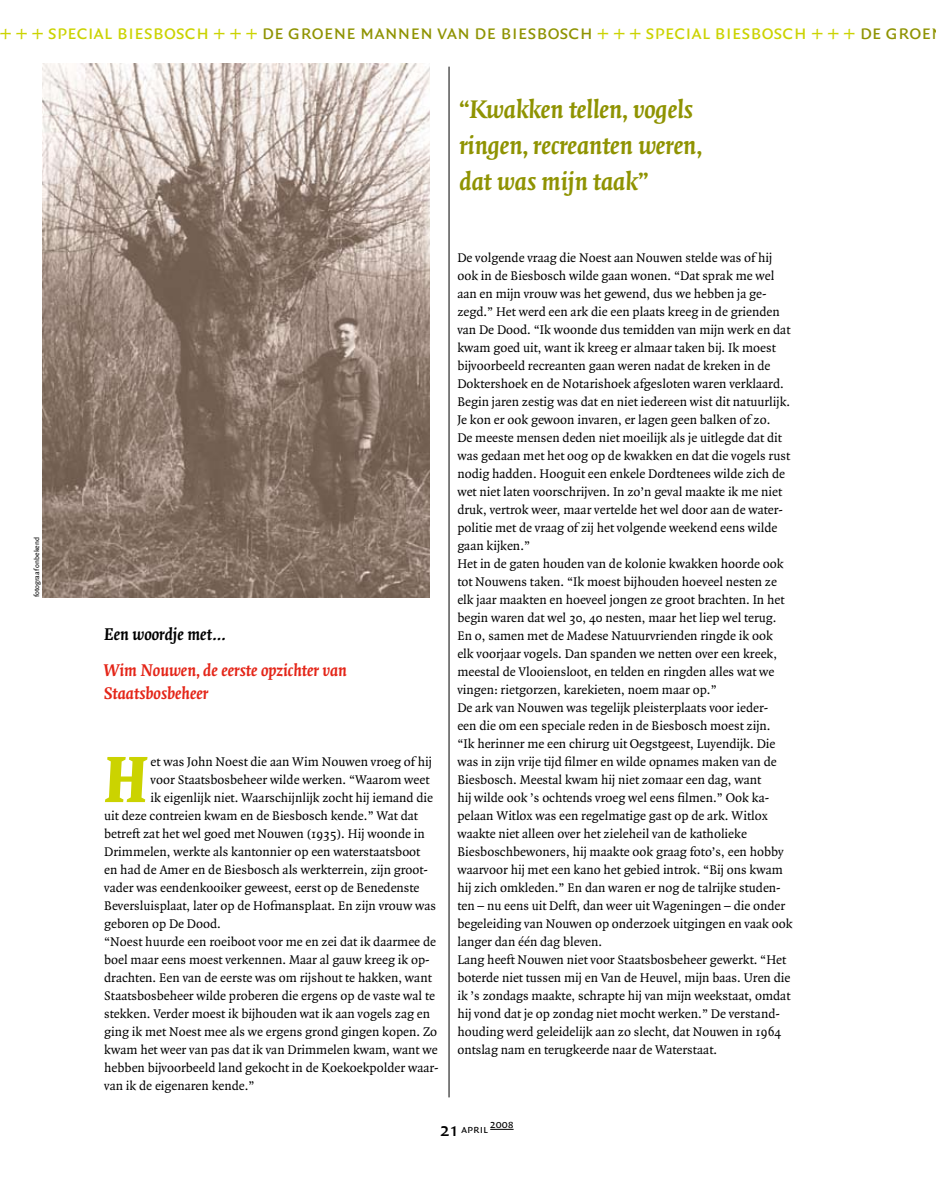
<style>
.page{position:relative;width:936px;height:1191px;background:#fff}
.page>*{position:absolute;margin:0;border:0;box-sizing:border-box;transform-origin:0 0}
.t1{font:italic 700 67.5px "Quadraat Dis";color:#cbd300}
.t2{font:italic 700 27px/36px "Quadraat";color:#8f9302}
.t3{font:21px "Quadraat Sans Caps";color:#cbd300}
.t4{font:italic 700 18px/36px "Quadraat";color:#e42518}
.t5{font:13.5px/18px "Quadraat";color:#000}
.t6{font:12px "Quadraat Sans Caps";color:#000}
.t7{font:7.5px "Quadraat Sans";color:#000}
.s1{color:#8f9302}
.s2{color:#000}
.s3{font-family:"Quadraat Sans";font-size:21px}
</style>
<div class="page">
<svg style="left:490px;top:1129px;width:23px;height:1px"></svg>
<img style="left:43px;top:64px;width:386px;height:533px">
<hr style="left:449px;top:67px;width:1px;height:1030px;background:#000">
<p class="t3" style="left:0;top:20px;width:933px">+ + + special biesbosch + + + <span class="s1">de groene mannen van de biesbosch</span> + + + special biesbosch + + + <span class="s1">de groe</span></p>
<p class="t7" style="left:33px;top:597px;width:62px;rotate:-90deg">fotograaf onbekend</p>
<p class="t2" style="left:459px;top:92px;width:244px">“Kwakken tellen, vogels ringen, recreanten weren, dat was mijn taak”</p>
<p class="t4" style="left:104px;top:616px;width:244px"><span class="s2">Een woordje met…<br></span>Wim Nouwen, de eerste opzichter van</p>
<p class="t4" style="left:104px;top:675px;width:106px">Staatsbosbeheer</p>
<p class="t5" style="left:151px;top:753px;width:283px">et was John Noest die aan Wim Nouwen vroeg of hij</p>
<p class="t5" style="left:151px;top:771px;width:280px">voor Staatsbosbeheer wilde werken. “Waarom weet</p>
<p class="t5" style="left:151px;top:789px;width:284px">ik eigenlijk niet. Waarschijnlijk zocht hij iemand die</p>
<p class="t5" style="left:104px;top:807px;width:315px">uit deze contreien kwam en de Biesbosch kende.” Wat dat</p>
<p class="t5" style="left:104px;top:825px;width:322px">betreft zat het wel goed met Nouwen (1935). Hij woonde in</p>
<p class="t5" style="left:104px;top:843px;width:317px">Drimmelen, werkte als kantonnier op een waterstaatsboot</p>
<p class="t5" style="left:104px;top:861px;width:325px">en had de Amer en de Biesbosch als werkterrein, zijn groot-</p>
<p class="t5" style="left:104px;top:879px;width:317px">vader was eendenkooiker geweest, eerst op de Benedenste</p>
<p class="t5" style="left:104px;top:897px;width:333px">Beversluisplaat, later op de Hofmansplaat. En zijn vrouw was</p>
<p class="t5" style="left:104px;top:915px;width:118px">geboren op De Dood.</p>
<p class="t5" style="left:104px;top:933px;width:333px">“Noest huurde een roeiboot voor me en zei dat ik daarmee de</p>
<p class="t5" style="left:104px;top:951px;width:327px">boel maar eens moest verkennen. Maar al gauw kreeg ik op-</p>
<p class="t5" style="left:104px;top:969px;width:329px">drachten. Een van de eerste was om rijshout te hakken, want</p>
<p class="t5" style="left:104px;top:987px;width:332px">Staatsbosbeheer wilde proberen die ergens op de vaste wal te</p>
<p class="t5" style="left:104px;top:1005px;width:327px">stekken. Verder moest ik bijhouden wat ik aan vogels zag en</p>
<p class="t5" style="left:104px;top:1023px;width:334px">ging ik met Noest mee als we ergens grond gingen kopen. Zo</p>
<p class="t5" style="left:104px;top:1041px;width:335px">kwam het weer van pas dat ik van Drimmelen kwam, want we</p>
<p class="t5" style="left:104px;top:1059px;width:336px">hebben bijvoorbeeld land gekocht in de Koekoekpolder waar-</p>
<p class="t5" style="left:104px;top:1077px;width:152px">van ik de eigenaren kende.”</p>
<p class="t1" style="left:104px;top:744px;width:45px">H</p>
<p class="t5" style="left:457px;top:249px;width:337px">De volgende vraag die Noest aan Nouwen stelde was of hij ook in de Biesbosch wilde gaan wonen. “Dat sprak me wel aan en mijn vrouw was het gewend, dus we hebben ja ge&shy;zegd.” Het werd een ark die een plaats kreeg in de grienden van De Dood. “Ik woonde dus temidden van mijn werk en dat kwam goed uit, want ik kreeg er almaar taken bij. Ik moest bijvoorbeeld recreanten gaan weren nadat de kreken in de Doktershoek en de Notarishoek afgesloten waren verklaard.<br>Begin jaren zestig was dat en niet iedereen wist dit natuurlijk.<br>Je kon er ook gewoon invaren, er lagen geen balken of zo.<br>De meeste mensen deden niet moeilijk als je uitlegde dat dit was gedaan met het oog op de kwakken en dat die vogels rust nodig hadden. Hooguit een enkele Dordtenees wilde zich de wet niet laten voorschrijven. In zo’n geval maakte ik me niet druk, vertrok weer, maar vertelde het wel door aan de water&shy;politie met de vraag of zij het volgende weekend eens wilde gaan kijken.”<br>Het in de gaten houden van de kolonie kwakken hoorde ook tot Nouwens taken. “Ik moest bijhouden hoeveel nesten ze elk jaar maakten en hoeveel jongen ze groot brachten. In het begin waren dat wel 30, 40 nesten, maar het liep wel terug.<br>En o, samen met de Madese Natuurvrienden ringde ik ook elk voorjaar vogels. Dan spanden we netten over een kreek, meestal de Vlooiensloot, en telden en ringden alles wat we vingen: rietgorzen, karekieten, noem maar op.”<br>De ark van Nouwen was tegelijk pleisterplaats voor ieder-<br>een die om een speciale reden in de Biesbosch moest zijn.<br>“Ik herinner me een chirurg uit Oegstgeest, Luyendijk. Die was in zijn vrije tijd filmer en wilde opnames maken van de Biesbosch. Meestal kwam hij niet zomaar een dag, want<br>hij wilde ook ’s ochtends vroeg wel eens filmen.” Ook ka&shy;pelaan Witlox was een regelmatige gast op de ark. Witlox waakte niet alleen over het zieleheil van de katholieke Biesboschbewoners, hij maakte ook graag foto’s, een hobby waarvoor hij met een kano het gebied introk. “Bij ons kwam hij zich omkleden.” En dan waren er nog de talrijke studen&shy;ten – nu eens uit Delft, dan weer uit Wageningen – die onder begeleiding van Nouwen op onderzoek uitgingen en vaak ook langer dan één dag bleven.<br>Lang heeft Nouwen niet voor Staatsbosbeheer gewerkt. “Het boterde niet tussen mij en Van de Heuvel, mijn baas. Uren die ik ’s zondags maakte, schrapte hij van mijn weekstaat, omdat hij vond dat je op zondag niet mocht werken.” De verstand&shy;houding werd geleidelijk aan zo slecht, dat Nouwen in 1964 ontslag nam en terugkeerde naar de Waterstaat.</p>
<p class="t6" style="left:439px;top:1121px;width:76px"><span class="s3">21</span> april 2008</p>
</div>
